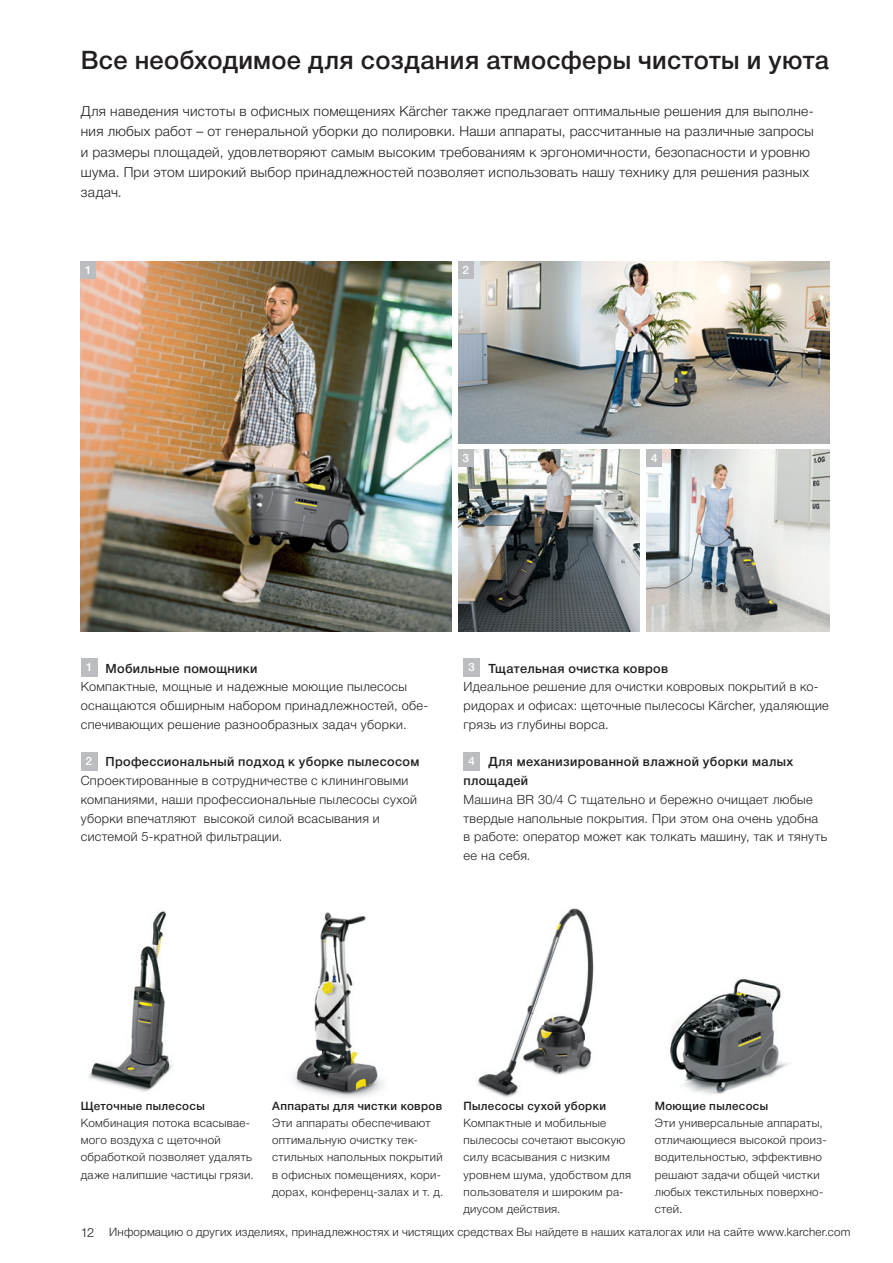
<style>
.page{position:relative;width:893px;height:1263px;background:#fff}
.page>*{position:absolute;margin:0;border:0;box-sizing:border-box;transform-origin:0 0}
.t1{font:500 25.5px "Helvetica Neue Cyr";letter-spacing:.01em;color:#231f20}
.t2{font:300 13.8px/20.2px "Helvetica Neue Cyr";letter-spacing:.02em;color:#231f20}
.t3{font:300 12.75px/18.8px "Helvetica Neue Cyr";letter-spacing:.025em;color:#231f20}
.t4{font:500 12.75px/18.8px "Helvetica Neue Cyr";letter-spacing:.025em;color:#231f20}
.t5{font:300 12.75px "Helvetica Neue LT Pro";color:#231f20}
.t6{font:300 11.7px/17.2px "Helvetica Neue Cyr";letter-spacing:.025em;color:#231f20}
.t7{font:500 11.7px "Helvetica Neue Cyr";letter-spacing:.03em;color:#231f20}
.t8{font:500 11.7px "Helvetica Neue LT Pro";color:#fff}
.s1{font-family:"Helvetica Neue LT Pro"}
.s2{font-weight:500;font-size:11.7px;color:#fff}
.s3{font-weight:500}
.s4{font-size:11.7px;color:#fff}
</style>
<div class="page">
<img style="left:81px;top:261px;width:371px;height:370px">
<img style="left:458px;top:450px;width:182px;height:181px">
<img style="left:647px;top:450px;width:182px;height:181px">
<img style="left:458px;top:261px;width:371px;height:182px">
<img style="left:293px;top:912px;width:90px;height:186px">
<img style="left:477px;top:908px;width:117px;height:190px">
<img style="left:89px;top:911px;width:83px;height:181px">
<div style="left:458px;top:450px;width:15px;height:17px;background:#bcbdc0"></div>
<div style="left:647px;top:450px;width:15px;height:17px;background:#bcbdc0"></div>
<div style="left:81px;top:261px;width:15px;height:18px;background:#bcbdc0"></div>
<div style="left:458px;top:261px;width:15px;height:18px;background:#bcbdc0"></div>
<img style="left:670px;top:979px;width:119px;height:116px">
<div style="left:81px;top:658px;width:16px;height:19px;background:#bcbdc0"></div>
<div style="left:81px;top:752px;width:16px;height:19px;background:#bcbdc0"></div>
<div style="left:463px;top:658px;width:17px;height:19px;background:#bcbdc0"></div>
<div style="left:463px;top:752px;width:17px;height:19px;background:#bcbdc0"></div>
<h1 class="t1" style="left:81px;top:46px;width:750px">Все необходимое для создания атмосферы чистоты и уюта</h1>
<p class="t2" style="left:81px;top:101px;width:735px">Для наведения чистоты в офисных помещениях <span class="s1">Kärcher</span> также предлагает оптимальные решения для выполне&shy;ния любых работ – от генеральной уборки до полировки. Наши аппараты, рассчитанные на различные запросы и размеры площадей, удовлетворяют самым высоким требованиям к эргономичности, безопасности и уровню шума. При этом широкий выбор принадлежностей позволяет использовать нашу технику для решения разных задач.</p>
<p class="t8" style="left:85px;top:263px;width:8px">1</p>
<p class="t8" style="left:463px;top:263px;width:8px">2</p>
<p class="t8" style="left:463px;top:451px;width:8px">3</p>
<p class="t8" style="left:651px;top:451px;width:8px">4</p>
<p class="t3" style="left:81px;top:659px;width:349px;text-indent:5px"><span class="s2">1</span> <span class="s3">Мобильные помощники<br></span>Компактные, мощные и надежные моющие пылесосы оснащаются обширным набором принадлежностей, обе&shy;спечивающих решение разнообразных задач уборки.</p>
<p class="t3" style="left:81px;top:752px;width:340px;text-indent:5px"><span class="s2">2</span> <span class="s3">Профессиональный подход к уборке пылесосом </span>Спроектированные в сотрудничестве с клининговыми компаниями, наши профессиональные пылесосы сухой уборки впечатляют высокой силой всасывания и системой 5-кратной фильтрации.</p>
<p class="t3" style="left:463px;top:659px;width:367px;text-indent:5px"><span class="s2">3</span> <span class="s3">Тщательная очистка ковров<br></span>Идеальное решение для очистки ковровых покрытий в ко&shy;ридорах и офисах: щеточные пылесосы <span class="s1">Kärcher</span>, удаляющие грязь из глубины ворса.</p>
<p class="t4" style="left:463px;top:752px;width:331px;text-indent:5px"><span class="s4">4</span> Для механизированной влажной уборки малых площадей</p>
<p class="t3" style="left:463px;top:790px;width:365px">Машина BR 30/4 C тщательно и бережно очищает любые твердые напольные покрытия. При этом она очень удобна в работе: оператор может как толкать машину, так и тянуть ее на себя.</p>
<p class="t7" style="left:81px;top:1099px;width:125px">Щеточные пылесосы</p>
<p class="t6" style="left:81px;top:1114px;width:174px">Комбинация потока всасывае&shy;мого воздуха с щеточной обработкой позволяет удалять даже налипшие частицы грязи.</p>
<p class="t7" style="left:272px;top:1099px;width:172px">Аппараты для чистки ковров</p>
<p class="t6" style="left:272px;top:1114px;width:173px">Эти аппараты обеспечивают оптимальную очистку тек&shy;стильных напольных покрытий в офисных помещениях, кори&shy;дорах, конференц-залах и т. д.</p>
<p class="t7" style="left:463px;top:1099px;width:144px">Пылесосы сухой уборки</p>
<p class="t6" style="left:463px;top:1114px;width:169px">Компактные и мобильные пылесосы сочетают высокую силу всасывания с низким уровнем шума, удобством для пользователя и широким ра&shy;диусом действия.</p>
<p class="t7" style="left:655px;top:1099px;width:115px">Моющие пылесосы</p>
<p class="t6" style="left:655px;top:1114px;width:173px">Эти универсальные аппараты, отличающиеся высокой произ&shy;водительностью, эффективно решают задачи общей чистки любых текстильных поверхно&shy;стей.</p>
<p class="t5" style="left:81px;top:1225px;width:15px">12</p>
<p class="t6" style="left:109px;top:1223px;width:743px">Информацию о других изделиях, принадлежностях и чистящих средствах Вы найдете в наших каталогах или на сайте www.karcher.com</p>
</div>
